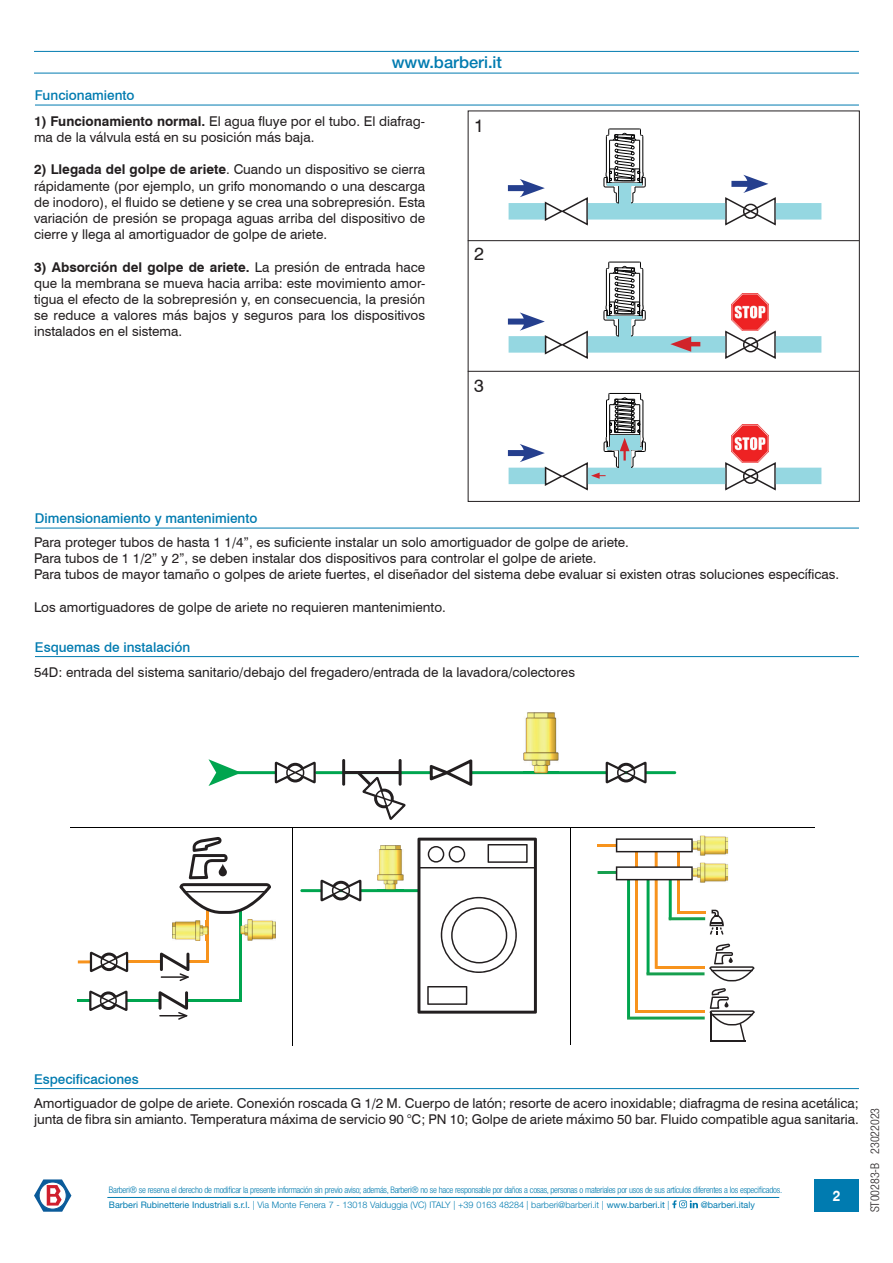
<style>
.page{position:relative;width:893px;height:1263px;background:#fff}
.page>*{position:absolute;margin:0;border:0;box-sizing:border-box;transform-origin:0 0}
.t1{font:18px "Swiss 721 BT";color:#231f20}
.t2{font:500 16.5px "Helvetica Neue LT Std";color:#007bb0}
.t3{font:700 15px "Swiss 721 BT";color:#fff;scale:.9 1}
.t4{font:13.5px/16.2px "Swiss 721 BT";color:#231f20}
.t5{font:500 13.5px "Swiss 721 BT";color:#007bb0}
.t6{font:300 condensed 12px "Helvetica Neue LT Std";color:#231f20}
.t7{font:300 condensed 9px "Helvetica Neue LT Std";letter-spacing:-.03em;color:#007bb0}
.t8{font:300 9px "Helvetica Neue LT Std";color:#007bb0}
.t9{font:9px "Helvetica Neue LT Std";color:#007bb0}
.s1{font-weight:700}
.s2{font-weight:400}
</style>
<div class="page">
<div style="left:468px;top:111px;width:392px;height:391px;border:1px solid #231f20"></div>
<hr style="left:597px;top:844px;width:19px;height:3px;background:#f7931d">
<hr style="left:598px;top:871px;width:18px;height:3px;background:#169f4e">
<hr style="left:635px;top:852px;width:3px;height:160px;background:#f7931d">
<hr style="left:627px;top:878px;width:3px;height:140px;background:#00a54f">
<hr style="left:647px;top:878px;width:3px;height:97px;background:#00a54f">
<hr style="left:655px;top:851px;width:3px;height:118px;background:#f7931d">
<hr style="left:677px;top:852px;width:3px;height:62px;background:#f7931d">
<hr style="left:669px;top:878px;width:3px;height:42px;background:#00a54f">
<hr style="left:300px;top:889px;width:119px;height:3px;background:#00a54f">
<hr style="left:78px;top:960px;width:14px;height:3px;background:#f7931d">
<hr style="left:239px;top:911px;width:3px;height:90px;background:#00a54f">
<hr style="left:206px;top:910px;width:3px;height:52px;background:#f7931d">
<hr style="left:188px;top:960px;width:21px;height:3px;background:#f7931d">
<hr style="left:315px;top:771px;width:361px;height:3px;background:#00a54f">
<hr style="left:220px;top:771px;width:57px;height:3px;background:#00a54f">
<svg style="left:275px;top:762px;width:41px;height:21px"></svg>
<svg style="left:606px;top:762px;width:41px;height:21px"></svg>
<svg style="left:208px;top:759px;width:33px;height:27px"></svg>
<svg style="left:430px;top:759px;width:42px;height:27px"></svg>
<hr style="left:344px;top:771px;width:56px;height:3px;background:#231f20">
<hr style="left:342px;top:759px;width:3px;height:27px;background:#231f20">
<hr style="left:399px;top:759px;width:3px;height:27px;background:#231f20">
<svg style="left:357px;top:771px;width:49px;height:49px"></svg>
<hr style="left:187px;top:999px;width:55px;height:3px;background:#00a54f">
<hr style="left:126px;top:999px;width:34px;height:3px;background:#00a54f">
<svg style="left:78px;top:990px;width:50px;height:21px"></svg>
<hr style="left:127px;top:960px;width:34px;height:3px;background:#f7931d">
<svg style="left:179px;top:837px;width:92px;height:77px"></svg>
<hr style="left:183px;top:891px;width:84px;height:1px;background:#231f20">
<hr style="left:70px;top:827px;width:744px;height:1px;background:#000">
<svg style="left:90px;top:952px;width:38px;height:20px"></svg>
<svg style="left:160px;top:952px;width:29px;height:29px"></svg>
<svg style="left:417px;top:838px;width:120px;height:176px"></svg>
<hr style="left:292px;top:826px;width:1px;height:219px;background:#000">
<hr style="left:570px;top:827px;width:1px;height:217px;background:#000">
<svg style="left:320px;top:880px;width:41px;height:21px"></svg>
<svg style="left:709px;top:944px;width:45px;height:37px"></svg>
<hr style="left:711px;top:970px;width:42px;height:1px;background:#231f20">
<svg style="left:710px;top:910px;width:14px;height:25px"></svg>
<hr style="left:710px;top:1040px;width:35px;height:2px;background:#231f20">
<svg style="left:710px;top:988px;width:45px;height:53px"></svg>
<hr style="left:677px;top:911px;width:28px;height:3px;background:#f7931d">
<hr style="left:656px;top:966px;width:49px;height:3px;background:#f7931d">
<hr style="left:635px;top:1010px;width:70px;height:3px;background:#f7931d">
<hr style="left:669px;top:917px;width:36px;height:3px;background:#169f4e">
<hr style="left:646px;top:972px;width:58px;height:3px;background:#169f4e">
<hr style="left:627px;top:1016px;width:78px;height:3px;background:#169f4e">
<img style="left:523px;top:712px;width:35px;height:61px">
<img style="left:173px;top:920px;width:35px;height:20px">
<img style="left:240px;top:920px;width:36px;height:20px">
<svg style="left:159px;top:991px;width:29px;height:29px"></svg>
<img style="left:378px;top:845px;width:25px;height:44px">
<img style="left:694px;top:836px;width:34px;height:20px">
<svg style="left:616px;top:838px;width:78px;height:14px"></svg>
<img style="left:694px;top:863px;width:34px;height:20px">
<svg style="left:616px;top:866px;width:78px;height:14px"></svg>
<hr style="left:468px;top:371px;width:391px;height:1px;background:#231f20">
<hr style="left:468px;top:240px;width:391px;height:1px;background:#231f20">
<div style="left:509px;top:203px;width:37px;height:17px;background:#95d7e1"></div>
<div style="left:509px;top:336px;width:37px;height:17px;background:#95d7e1"></div>
<div style="left:509px;top:468px;width:37px;height:16px;background:#95d7e1"></div>
<svg style="left:725px;top:330px;width:51px;height:29px"></svg>
<div style="left:743px;top:337px;width:15px;height:15px;border:2px solid #231f20;border-radius:50%"></div>
<svg style="left:724px;top:462px;width:52px;height:29px"></svg>
<div style="left:743px;top:469px;width:15px;height:15px;border:2px solid #231f20;border-radius:50%"></div>
<div style="left:588px;top:203px;width:137px;height:17px;background:#95d7e1"></div>
<div style="left:588px;top:336px;width:137px;height:17px;background:#95d7e1"></div>
<div style="left:588px;top:468px;width:137px;height:16px;background:#95d7e1"></div>
<div style="left:776px;top:203px;width:45px;height:17px;background:#95d7e1"></div>
<div style="left:776px;top:336px;width:45px;height:17px;background:#95d7e1"></div>
<div style="left:776px;top:468px;width:45px;height:16px;background:#95d7e1"></div>
<div style="left:508px;top:185px;width:22px;height:6px;background:#253f8e"></div>
<svg style="left:520px;top:179px;width:69px;height:47px"></svg>
<div style="left:508px;top:319px;width:22px;height:6px;background:#253f8e"></div>
<svg style="left:520px;top:312px;width:69px;height:47px"></svg>
<div style="left:508px;top:450px;width:22px;height:6px;background:#253f8e"></div>
<svg style="left:724px;top:175px;width:52px;height:51px"></svg>
<hr style="left:683px;top:342px;width:17px;height:4px;background:#d1232a">
<img style="left:731px;top:293px;width:37px;height:37px">
<img style="left:731px;top:425px;width:37px;height:37px">
<svg style="left:670px;top:337px;width:26px;height:15px"></svg>
<svg style="left:603px;top:128px;width:43px;height:76px"></svg>
<svg style="left:603px;top:261px;width:43px;height:76px"></svg>
<svg style="left:520px;top:392px;width:130px;height:99px"></svg>
<div style="left:814px;top:1179px;width:45px;height:33px;background:#007bb0"></div>
<hr style="left:107px;top:1197px;width:672px;height:1px;background:#007bb0">
<svg style="left:672px;top:1200px;width:26px;height:8px"></svg>
<svg style="left:34px;top:1179px;width:37px;height:33px"></svg>
<hr style="left:34px;top:51px;width:825px;height:1px;background:#007bb0">
<hr style="left:34px;top:73px;width:825px;height:1px;background:#007bb0">
<hr style="left:34px;top:1088px;width:825px;height:1px;background:#007bb0">
<hr style="left:35px;top:105px;width:824px;height:1px;background:#007bb0">
<hr style="left:35px;top:656px;width:824px;height:1px;background:#007bb0">
<hr style="left:35px;top:528px;width:824px;height:1px;background:#007bb0">
<p class="t5" style="left:35px;top:87px;width:101px">Funcionamiento</p>
<p class="t2" style="left:392px;top:52px;width:112px">www.barberi.it</p>
<p class="t4" style="left:34px;top:113px;width:393px"><span class="s1">1) Funcionamiento normal.</span> El agua fluye por el tubo. El diafrag&shy;ma de la válvula está en su posición más baja.</p>
<p class="t4" style="left:34px;top:161px;width:393px;text-align:justify"><span class="s1">2) Llegada del golpe de ariete</span>. Cuando un dispositivo se cierra rápidamente (por ejemplo, un grifo monomando o una descarga de inodoro), el fluido se detiene y se crea una sobrepresión. Esta variación de presión se propaga aguas arriba del dispositivo de cierre y llega al amortiguador de golpe de ariete.</p>
<p class="t4" style="left:34px;top:258px;width:393px;text-align:justify"><span class="s1">3) Absorción del golpe de ariete.</span> La presión de entrada hace que la membrana se mueva hacia arriba: este movimiento amor&shy;tigua el efecto de la sobrepresión y, en consecuencia, la presión se reduce a valores más bajos y seguros para los dispositivos instalados en el sistema.</p>
<p class="t5" style="left:35px;top:510px;width:224px">Dimensionamiento y mantenimiento</p>
<h1 class="t1" style="left:474px;top:114px;width:11px">1</h1>
<h1 class="t1" style="left:474px;top:243px;width:11px">2</h1>
<h1 class="t1" style="left:474px;top:374px;width:11px">3</h1>
<p class="t4" style="left:34px;top:534px;width:807px">Para proteger tubos de hasta 1 1/4”, es suficiente instalar un solo amortiguador de golpe de ariete.<br>Para tubos de 1 1/2” y 2”, se deben instalar dos dispositivos para controlar el golpe de ariete.<br>Para tubos de mayor tamaño o golpes de ariete fuertes, el diseñador del sistema debe evaluar si existen otras soluciones específicas.</p>
<p class="t4" style="left:34px;top:598px;width:413px">Los amortiguadores de golpe de ariete no requieren mantenimiento.</p>
<p class="t5" style="left:35px;top:639px;width:157px">Esquemas de instalación</p>
<p class="t4" style="left:34px;top:664px;width:542px">54D: entrada del sistema sanitario/debajo del fregadero/entrada de la lavadora/colectores</p>
<p class="t5" style="left:34px;top:1071px;width:106px">Especificaciones</p>
<p class="t4" style="left:34px;top:1095px;width:826px">Amortiguador de golpe de ariete. Conexión roscada G 1/2 M. Cuerpo de latón; resorte de acero inoxidable; diafragma de resina acetálica; junta de fibra sin amianto. Temperatura máxima de servicio 90 °C; PN 10; Golpe de ariete máximo 50 bar. Fluido compatible agua sanitaria.</p>
<p class="t7" style="left:109px;top:1184px;width:675px">Barberi® se reserva el derecho de modificar la presente información sin previo aviso; además, Barberi® no se hace responsable por daños a cosas, personas o materiales por usos de sus artículos diferentes a los especificados.</p>
<p class="t8" style="left:109px;top:1199px;width:562px"><span class="s2">Barberi Rubinetterie Industriali s.r.l.</span> | Via Monte Fenera 7 - 13018 Valduggia (VC) ITALY | +39 0163 48284 | barberi@barberi.it | <span class="s2">www.barberi.it</span> |</p>
<p class="t9" style="left:701px;top:1199px;width:56px">@barberi.italy</p>
<p class="t3" style="left:833px;top:1187px;width:10px">2</p>
<p class="t6" style="left:868px;top:1212px;width:106px;rotate:-90deg">ST00283-B 23022023</p>
</div>
